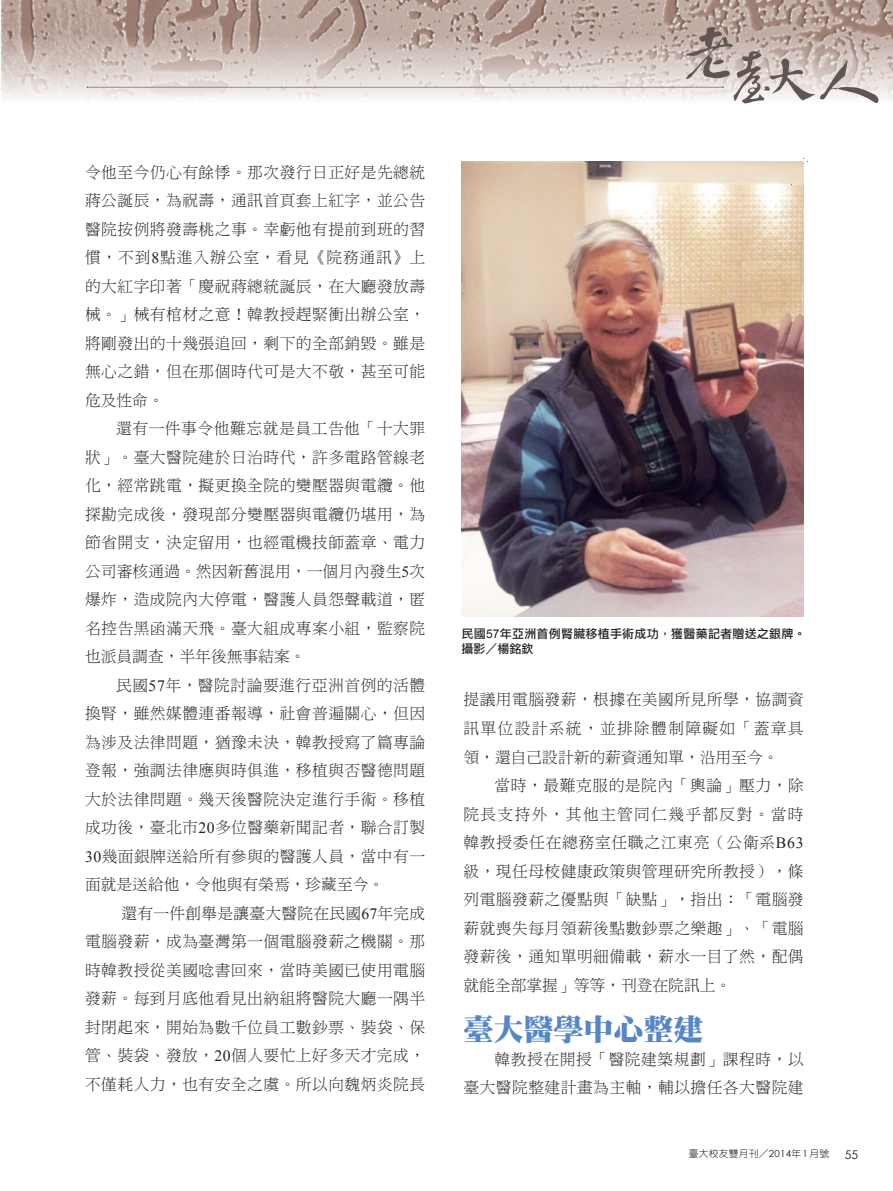
<style>
.page{position:relative;width:893px;height:1191px;background:#fff}
.page>*{position:absolute;margin:0;border:0;box-sizing:border-box;transform-origin:0 0}
.內文-中標{font:30px "DF Ming Std W12";color:#5786c5}
.內文10_5{font:15.75px/28.5px "DF Ming Std W3";letter-spacing:.03em;color:#231f20;text-align:justify}
.圖說{font:12px/14.4px "DF Li Hei Std W5";letter-spacing:.02em;color:#231f20}
.t1{font:12px "Century Gothic";color:#231f20}
.t2{font:9.75px "DF Yuan Std W3";letter-spacing:.025em;color:#231f20}
.s1{font-family:"Times New Roman"}
.s2{font-family:"Arial"}
.s3{font-family:"Century Gothic"}
</style>
<div class="page">
<img style="left:462px;top:161px;width:342px;height:455px">
<svg style="left:0;top:0;width:893px;height:102px;background:#c6b5ae"></svg>
<div style="left:85px;top:85px;width:650px;height:14px;background:#f2eeed"></div>
<svg style="left:686px;top:27px;width:192px;height:76px;background:#c1b5b0"></svg>
<hr style="left:84px;top:86px;width:640px;height:4px;background:#231f20;opacity:.25">
<p class="內文10_5" style="left:85px;top:157px;width:342px">令他至今仍心有餘悸。那次發行日正好是先總統蔣公誕辰，為祝壽，通訊首頁套上紅字，並公告醫院按例將發壽桃之事。幸虧他有提前到班的習慣，不到<span class="s1">8</span>點進入辦公室，看見《院務通訊》上的大紅字印著「慶祝蔣總統誕辰，在大廳發放壽械。」械有棺材之意！韓教授趕緊衝出辦公室，將剛發出的十幾張追回，剩下的全部銷毀。雖是無心之錯，但在那個時代可是大不敬，甚至可能危及性命。</p>
<p class="內文10_5" style="left:85px;top:414px;width:342px;text-indent:31px">還有一件事令他難忘就是員工告他「十大罪狀」。臺大醫院建於日治時代，許多電路管線老化，經常跳電，擬更換全院的變壓器與電纜。他探勘完成後，發現部分變壓器與電纜仍堪用，為節省開支，決定留用，也經電機技師蓋章、電力公司審核通過。然因新舊混用，一個月內發生<span class="s1">5</span>次爆炸，造成院內大停電，醫護人員怨聲載道，匿名控告黑函滿天飛。臺大組成專案小組，監察院也派員調查，半年後無事結案。</p>
<p class="內文10_5" style="left:85px;top:670px;width:342px;text-indent:31px">民國<span class="s1">57</span>年，醫院討論要進行亞洲首例的活體換腎，雖然媒體連番報導，社會普遍關心，但因為涉及法律問題，猶豫未決，韓教授寫了篇專論登報，強調法律應與時俱進，移植與否醫德問題大於法律問題。幾天後醫院決定進行手術。移植成功後，臺北市<span class="s1">20</span>多位醫藥新聞記者，聯合訂製<span class="s1">30</span>幾面銀牌送給所有參與的醫護人員，當中有一面就是送給他，令他與有榮焉，珍藏至今。</p>
<p class="內文10_5" style="left:85px;top:898px;width:342px;text-indent:37px">還有一件創舉是讓臺大醫院在民國<span class="s1">67</span>年完成電腦發薪，成為臺灣第一個電腦發薪之機關。那時韓教授從美國唸書回來，當時美國已使用電腦發薪。每到月底他看見出納組將醫院大廳一隅半封閉起來，開始為數千位員工數鈔票、裝袋、保管、裝袋、發放，<span class="s1">20</span>個人要忙上好多天才完成，不僅耗人力，也有安全之虞。所以向魏炳炎院長</p>
<p class="圖說" style="left:462px;top:627px;width:346px">民國<span class="s2">57</span>年亞洲首例腎臟移植手術成功，獲醫藥記者贈送之銀牌。攝影／楊銘欽</p>
<p class="內文10_5" style="left:463px;top:685px;width:342px">提議用電腦發薪，根據在美國所見所學，協調資訊單位設計系統，並排除體制障礙如「蓋章具領，還自己設計新的薪資通知單，沿用至今。</p>
<p class="內文10_5" style="left:463px;top:771px;width:342px;text-indent:31px">當時，最難克服的是院內「輿論」壓力，除院長支持外，其他主管同仁幾乎都反對。當時韓教授委任在總務室任職之江東亮（公衛系<span class="s1">B63</span>級，現任母校健康政策與管理研究所教授），條列電腦發薪之優點與「缺點」，指出：「電腦發薪就喪失每月領薪後點數鈔票之樂趣」、「電腦發薪後，通知單明細備載，薪水一目了然，配偶就能全部掌握」等等，刊登在院訊上。</p>
<p class="內文-中標" style="left:463px;top:1012px;width:241px">臺大醫學中心整建</p>
<p class="內文10_5" style="left:463px;top:1044px;width:342px;text-align:right">韓教授在開授「醫院建築規劃」課程時，以<br>臺大醫院整建計畫為主軸，輔以擔任各大醫院建</p>
<p class="t2" style="left:689px;top:1148px;width:142px">臺大校友雙月刊／<span class="s3">2014</span>年<span class="s3">1</span>月號</p>
<p class="t1" style="left:845px;top:1147px;width:15px">55</p>
</div>
